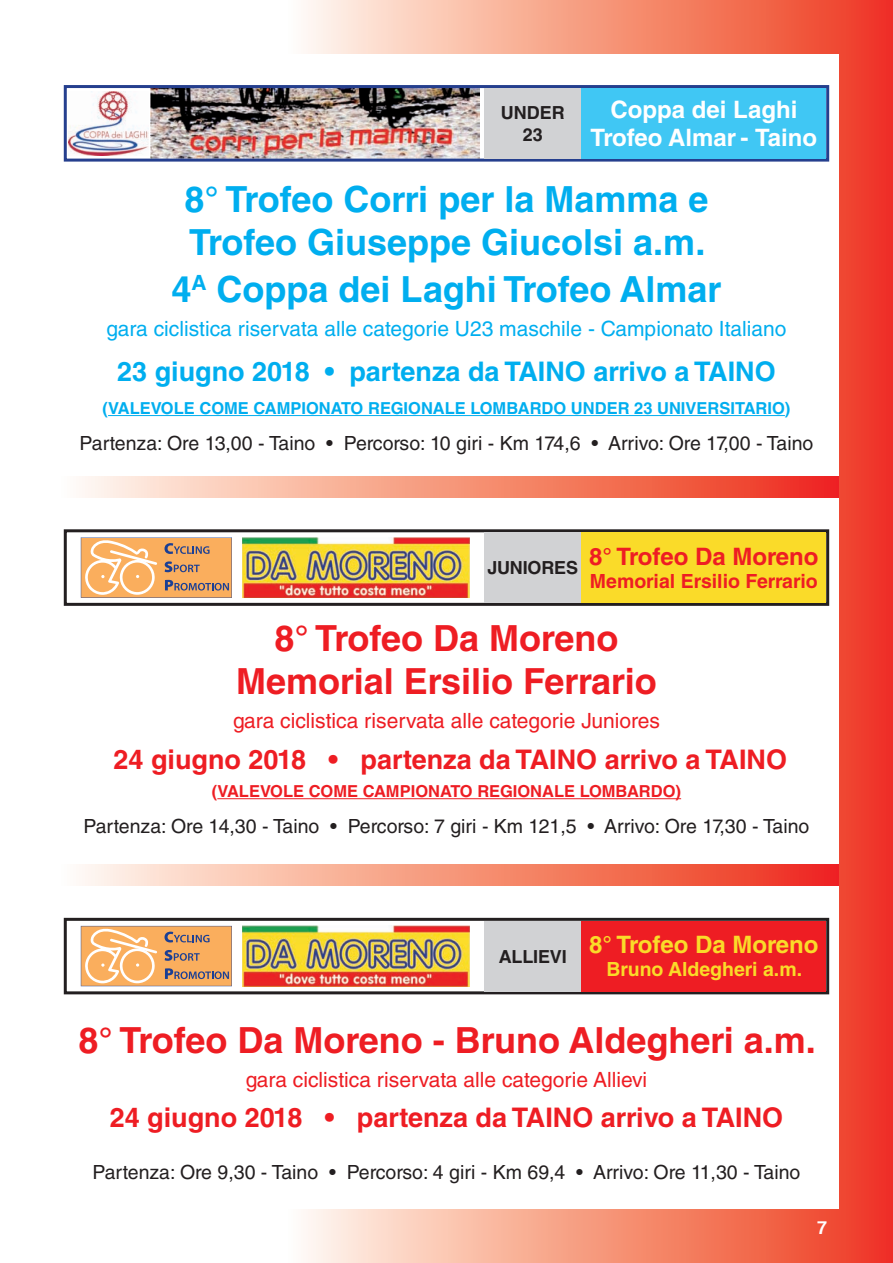
<style>
.page{position:relative;width:893px;height:1263px;background:#fff}
.page>*{position:absolute;margin:0;border:0;box-sizing:border-box;transform-origin:0 0}
.t1{font:700 36px/43.2px "Helvetica LT Std";color:#00aeef}
.t2{font:700 36px/43.2px "Helvetica LT Std";color:#ee1d23;text-align:center}
.t3{font:700 27px "Helvetica LT Std";color:#ee1d23}
.t4{font:700 27px "Helvetica LT Std";color:#00aeef}
.t5{font:700 24px/28.8px "Helvetica LT Std";color:#fff;text-align:center}
.t6{font:700 24px "Helvetica LT Std";color:#ee1d23}
.t7{font:700 24px "Helvetica LT Std";color:#fadb29}
.t8{font:21px "Helvetica LT Std";color:#ee1d23}
.t9{font:21px "Helvetica LT Std";color:#00aeef}
.t10{font:19.5px "Helvetica LT Std";color:#231f20}
.t11{font:700 19.5px "Helvetica LT Std";color:#ee1d23}
.t12{font:700 19.5px "Helvetica LT Std";color:#fadb29}
.t13{font:700 18px/21.6px "Helvetica LT Std";color:#231f20;text-align:center}
.t14{font:700 18px "Helvetica";color:#fff}
.t15{font:700 16.5px "Helvetica LT Std";color:#00aeef}
.t16{font:700 16.5px "Helvetica LT Std";color:#ee1d23}
</style>
<div class="page">
<div style="left:283px;top:0;width:610px;height:1263px;background:linear-gradient(to right,#fffeef,#ee381a)"></div>
<div style="left:54px;top:54px;width:785px;height:1155px;background:#fff"></div>
<img style="left:69px;top:91px;width:80px;height:64px">
<img style="left:150px;top:89px;width:330px;height:69px">
<div style="left:64px;top:85px;width:765px;height:77px;border:3px solid #253f8e"></div>
<div style="left:484px;top:88px;width:97px;height:71px;background:#d1d2d4"></div>
<div style="left:582px;top:88px;width:244px;height:71px;background:#40c7f4"></div>
<div style="left:64px;top:529px;width:765px;height:77px;border:3px solid #231f20"></div>
<div style="left:484px;top:532px;width:97px;height:71px;background:#d1d2d4"></div>
<div style="left:582px;top:532px;width:244px;height:71px;background:#fadb29"></div>
<svg style="left:81px;top:537px;width:151px;height:61px;background:#e9ae73"></svg>
<img style="left:242px;top:537px;width:227px;height:61px">
<svg style="left:80px;top:922px;width:502px;height:68px"></svg>
<div style="left:64px;top:918px;width:765px;height:76px;border:3px solid #231f20"></div>
<div style="left:484px;top:921px;width:97px;height:70px;background:#d1d2d4"></div>
<div style="left:582px;top:921px;width:244px;height:70px;background:#ee1d23"></div>
<svg style="left:81px;top:926px;width:151px;height:60px;background:#eaae72"></svg>
<img style="left:242px;top:926px;width:227px;height:60px">
<hr style="left:108px;top:415px;width:677px;height:1px;background:#00aeef">
<hr style="left:217px;top:798px;width:464px;height:1px;background:#ee1d23">
<svg style="left:82px;top:476px;width:757px;height:21px;background:#f5927c"></svg>
<svg style="left:82px;top:864px;width:757px;height:21px;background:#f5927c"></svg>
<p class="t13" style="left:501px;top:102px;width:65px">UNDER<br>23</p>
<p class="t5" style="left:591px;top:94px;width:228px">Coppa dei Laghi<br>Trofeo Almar - Taino</p>
<h1 class="t1" style="left:185px;top:177px;width:525px">8° Trofeo Corri per la Mamma e<br>Trofeo Giuseppe Giucolsi a.m.</h1>
<h1 class="t1" style="left:171px;top:268px;width:552px">4<sup>A</sup> Coppa dei Laghi Trofeo Almar</h1>
<p class="t9" style="left:107px;top:317px;width:681px">gara ciclistica riservata alle categorie U23 maschile - Campionato Italiano</p>
<h2 class="t4" style="left:117px;top:355px;width:660px">23 giugno 2018 • partenza da TAINO arrivo a TAINO</h2>
<p class="t15" style="left:103px;top:398px;width:689px">(VALEVOLE COME CAMPIONATO REGIONALE LOMBARDO UNDER 23 UNIVERSITARIO)</p>
<p class="t10" style="left:80px;top:432px;width:735px">Partenza: Ore 13,00 - Taino • Percorso: 10 giri - Km 174,6 • Arrivo: Ore 17,00 - Taino</p>
<p class="t6" style="left:487px;top:541px;width:333px"><sub>JUNIORES</sub> 8° Trofeo Da Moreno</p>
<p class="t11" style="left:590px;top:569px;width:229px">Memorial Ersilio Ferrario</p>
<h1 class="t2" style="left:236px;top:616px;width:422px">8° Trofeo Da Moreno<br>Memorial Ersilio Ferrario</h1>
<p class="t8" style="left:233px;top:708px;width:428px">gara ciclistica riservata alle categorie Juniores</p>
<h2 class="t3" style="left:113px;top:743px;width:675px">24 giugno 2018 • partenza da TAINO arrivo a TAINO</h2>
<p class="t16" style="left:212px;top:781px;width:471px">(VALEVOLE COME CAMPIONATO REGIONALE LOMBARDO)</p>
<p class="t10" style="left:84px;top:815px;width:727px">Partenza: Ore 14,30 - Taino • Percorso: 7 giri - Km 121,5 • Arrivo: Ore 17,30 - Taino</p>
<p class="t7" style="left:499px;top:930px;width:321px"><sub>ALLIEVI</sub> 8° Trofeo Da Moreno</p>
<p class="t12" style="left:606px;top:958px;width:197px">Bruno Aldegheri a.m.</p>
<h1 class="t2" style="left:79px;top:1018px;width:739px">8° Trofeo Da Moreno - Bruno Aldegheri a.m.</h1>
<p class="t8" style="left:246px;top:1067px;width:403px">gara ciclistica riservata alle categorie Allievi</p>
<h2 class="t3" style="left:110px;top:1101px;width:675px">24 giugno 2018 • partenza da TAINO arrivo a TAINO</h2>
<p class="t10" style="left:92px;top:1161px;width:709px">Partenza: Ore 9,30 - Taino • Percorso: 4 giri - Km 69,4 • Arrivo: Ore 11,30 - Taino</p>
<p class="t14" style="left:817px;top:1213px;width:12px">7</p>
</div>
